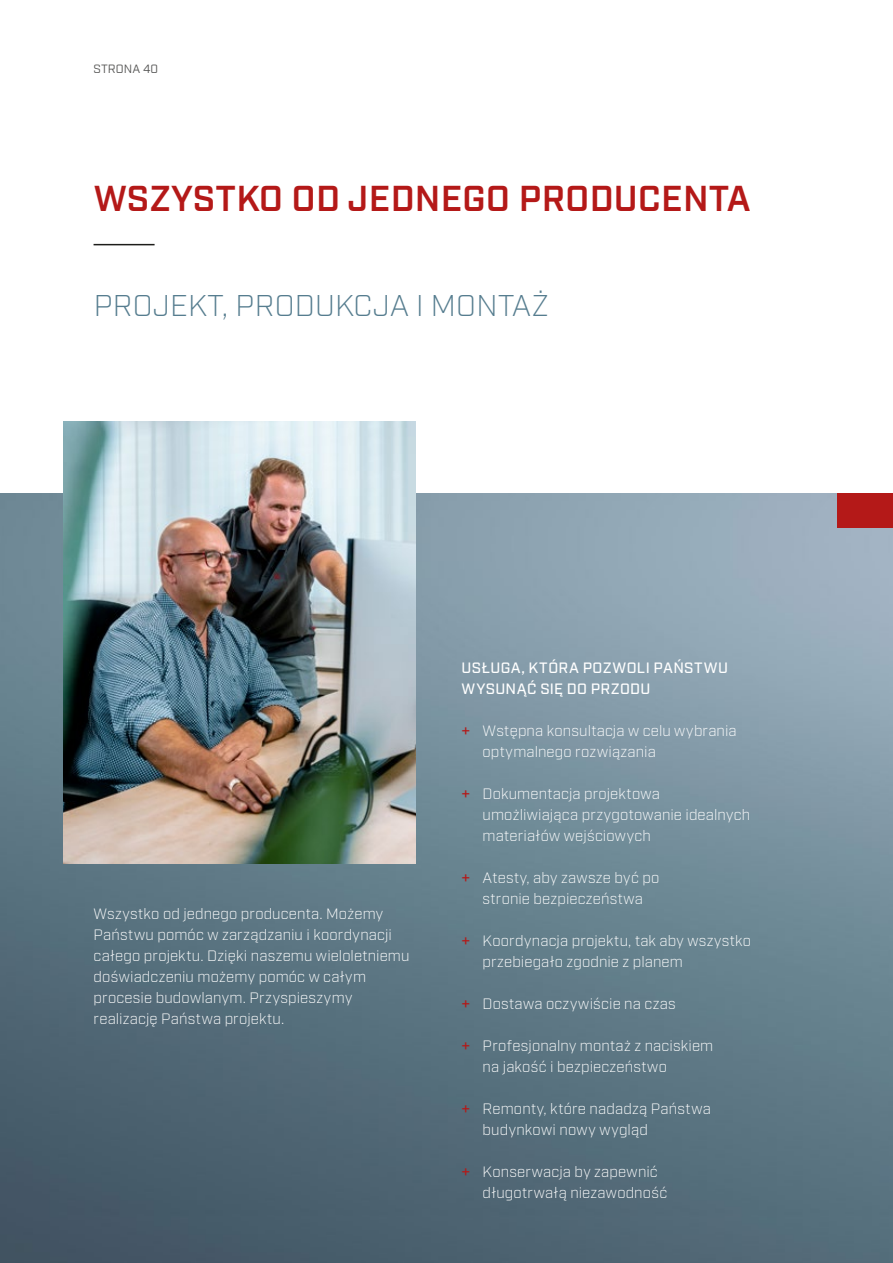
<style>
.page{position:relative;width:893px;height:1263px;background:#fff}
.page>*{position:absolute;margin:0;border:0;box-sizing:border-box;transform-origin:0 0}
.t1{font:600 36px "Industry";letter-spacing:.01em;color:#b41918}
.t2{font:300 30px "Industry";letter-spacing:.01em;color:#567d8f}
.t3{font:300 15px/21px "Industry";letter-spacing:.015em;color:#fff}
.t4{font:500 15px/21px "Industry";letter-spacing:.03em;color:#fff}
.t5{font:12px "Industry";letter-spacing:.01em;color:#525251}
.s1{font-family:"Arial";font-weight:400;color:#b41918}
</style>
<div class="page">
<img style="left:0;top:494px;width:893px;height:769px">
<hr style="left:94px;top:244px;width:61px;height:1px;background:#1d1d1b">
<img style="left:64px;top:421px;width:352px;height:443px">
<div style="left:838px;top:493px;width:55px;height:34px;background:#b41918"></div>
<p class="t5" style="left:94px;top:61px;width:66px">STRONA 40</p>
<h1 class="t1" style="left:94px;top:177px;width:658px">WSZYSTKO OD JEDNEGO PRODUCENTA</h1>
<h2 class="t2" style="left:94px;top:288px;width:457px">PROJEKT, PRODUKCJA I MONTAŻ</h2>
<p class="t3" style="left:94px;top:904px;width:317px">Wszystko od jednego producenta. Możemy Państwu pomóc w zarządzaniu i koordynacji całego projektu. Dzięki naszemu wieloletniemu doświadczeniu możemy pomóc w całym procesie budowlanym. Przyspieszymy realizację Państwa projektu.</p>
<p class="t4" style="left:461px;top:657px;width:268px">USŁUGA, KTÓRA POZWOLI PAŃSTWU<br>WYSUNĄĆ SIĘ DO PRZODU</p>
<p class="t3" style="left:483px;top:720px;width:256px;text-indent:-21px"><span class="s1">+</span> Wstępna konsultacja w celu wybrania optymalnego rozwiązania</p>
<p class="t3" style="left:483px;top:783px;width:269px;text-indent:-21px"><span class="s1">+</span> Dokumentacja projektowa umożliwiająca przygotowanie idealnych materiałów wejściowych</p>
<p class="t3" style="left:461px;top:867px;width:199px;text-align:center"><span class="s1">+</span> Atesty, aby zawsze być po stronie bezpieczeństwa</p>
<p class="t3" style="left:483px;top:930px;width:270px;text-indent:-21px"><span class="s1">+</span> Koordynacja projektu, tak aby wszystko przebiegało zgodnie z planem</p>
<p class="t3" style="left:461px;top:993px;width:216px"><span class="s1">+</span> Dostawa oczywiście na czas</p>
<p class="t3" style="left:483px;top:1035px;width:232px;text-indent:-21px"><span class="s1">+</span> Profesjonalny montaż z naciskiem na jakość i bezpieczeństwo</p>
<p class="t3" style="left:483px;top:1098px;width:230px;text-indent:-21px"><span class="s1">+</span> Remonty, które nadadzą Państwa budynkowi nowy wygląd</p>
<p class="t3" style="left:483px;top:1161px;width:186px;text-indent:-21px"><span class="s1">+</span> Konserwacja by zapewnić długotrwałą niezawodność</p>
</div>
